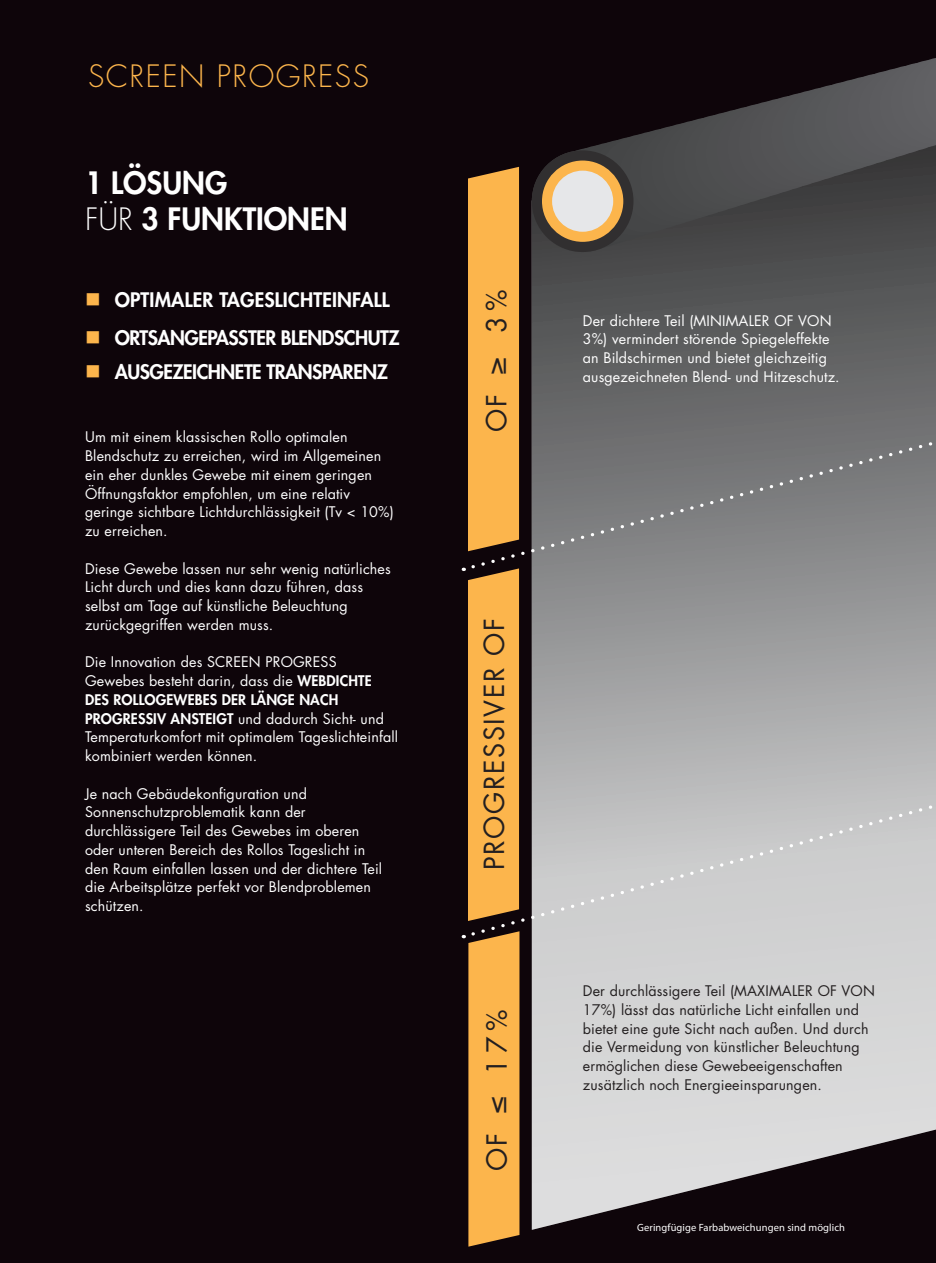
<style>
.page{position:relative;width:936px;height:1263px;background:#fff}
.page>*{position:absolute;margin:0;border:0;box-sizing:border-box;transform-origin:0 0}
.t1{font:800 30px "Futura";color:#fff}
.t2{font:300 30px "Futura";letter-spacing:.05em;color:#fcb54c}
.t3{font:27px "Futura";letter-spacing:.06em;color:#231f20}
.t4{font:800 19.5px "Futura";letter-spacing:-.025em;color:#fff}
.t5{font:800 19.5px "Futura";letter-spacing:.01em;color:#fff}
.t6{font:14.25px/18.8px "Futura";letter-spacing:.01em;color:#fff}
.t7{font:14.25px/18.8px "Futura";letter-spacing:.01em;color:#231f20}
.t8{font:10.5px "Myriad Pro";letter-spacing:.01em;color:#fff}
.s1{font-weight:300}
.s2{color:#fcb54c}
.s3{font-weight:800}
</style>
<div class="page">
<div style="left:0;top:0;width:935px;height:1263px;background:#0e050a"></div>
<svg style="left:531px;top:101px;width:404px;height:1129px"></svg>
<div style="left:586px;top:137px;width:99px;height:99px;background:#434445;border-radius:50%"></div>
<div style="left:597px;top:134px;width:98px;height:98px;background:#454647;border-radius:50%"></div>
<div style="left:608px;top:131px;width:97px;height:98px;background:#454647;border-radius:50%"></div>
<div style="left:618px;top:128px;width:98px;height:98px;background:#464748;border-radius:50%"></div>
<div style="left:629px;top:126px;width:97px;height:97px;background:#474849;border-radius:50%"></div>
<div style="left:640px;top:123px;width:96px;height:96px;background:#48494a;border-radius:50%"></div>
<div style="left:651px;top:120px;width:96px;height:96px;background:#494a4b;border-radius:50%"></div>
<div style="left:662px;top:118px;width:95px;height:95px;background:#4a4b4c;border-radius:50%"></div>
<div style="left:673px;top:115px;width:94px;height:95px;background:#4b4c4d;border-radius:50%"></div>
<div style="left:684px;top:112px;width:94px;height:94px;background:#4c4d4e;border-radius:50%"></div>
<div style="left:694px;top:109px;width:94px;height:94px;background:#4d4e4f;border-radius:50%"></div>
<div style="left:705px;top:107px;width:93px;height:93px;background:#4e4f50;border-radius:50%"></div>
<div style="left:716px;top:104px;width:93px;height:92px;background:#4f4f51;border-radius:50%"></div>
<div style="left:727px;top:101px;width:92px;height:92px;background:#505052;border-radius:50%"></div>
<div style="left:738px;top:98px;width:91px;height:92px;background:#515153;border-radius:50%"></div>
<div style="left:749px;top:96px;width:91px;height:91px;background:#525254;border-radius:50%"></div>
<div style="left:760px;top:93px;width:90px;height:90px;background:#535355;border-radius:50%"></div>
<div style="left:770px;top:90px;width:90px;height:90px;background:#545456;border-radius:50%"></div>
<div style="left:781px;top:87px;width:90px;height:90px;background:#545557;border-radius:50%"></div>
<div style="left:792px;top:85px;width:89px;height:89px;background:#555658;border-radius:50%"></div>
<div style="left:803px;top:82px;width:88px;height:88px;background:#565759;border-radius:50%"></div>
<div style="left:814px;top:79px;width:88px;height:88px;background:#57585a;border-radius:50%"></div>
<div style="left:825px;top:76px;width:87px;height:88px;background:#58595b;border-radius:50%"></div>
<div style="left:836px;top:74px;width:86px;height:87px;background:#59595c;border-radius:50%"></div>
<div style="left:847px;top:71px;width:86px;height:86px;background:#5a5a5d;border-radius:50%"></div>
<svg style="left:857px;top:58px;width:78px;height:96px"></svg>
<div style="left:531px;top:150px;width:102px;height:102px;background:#312f30;border-radius:50%"></div>
<div style="left:542px;top:161px;width:81px;height:81px;background:#fcb54c;border-radius:50%"></div>
<div style="left:552px;top:171px;width:61px;height:61px;background:#e6e7e9;border-radius:50%"></div>
<div style="left:468px;top:167px;width:51px;height:384px;background:#fcb54c"></div>
<svg style="left:469px;top:419px;width:466px;height:152px"></svg>
<svg style="left:463px;top:568px;width:56px;height:353px"></svg>
<svg style="left:469px;top:782px;width:466px;height:156px"></svg>
<svg style="left:463px;top:931px;width:56px;height:316px"></svg>
<p class="t2" style="left:88px;top:57px;width:282px">SCREEN PROGRESS</p>
<p class="t1" style="left:85px;top:163px;width:144px">1 LÖSUNG</p>
<p class="t1" style="left:85px;top:199px;width:264px"><span class="s1">FÜR</span> 3 FUNKTIONEN</p>
<p class="t5" style="left:85px;top:287px;width:306px"><span class="s2">■</span> OPTIMALER TAGESLICHTEINFALL</p>
<p class="t4" style="left:85px;top:325px;width:316px"><span class="s2">■</span> ORTSANGEPASSTER BLENDSCHUTZ</p>
<p class="t4" style="left:85px;top:358px;width:304px"><span class="s2">■</span> AUSGEZEICHNETE TRANSPARENZ</p>
<p class="t6" style="left:85px;top:427px;width:310px">Um mit einem klassischen Rollo optimalen Blendschutz zu erreichen, wird im Allgemeinen ein eher dunkles Gewebe mit einem geringen Öffnungsfaktor empfohlen, um eine relativ geringe sichtbare Lichtdurchlässigkeit (Tv &lt; 10%) zu erreichen.</p>
<p class="t6" style="left:85px;top:559px;width:307px">Diese Gewebe lassen nur sehr wenig natürliches Licht durch und dies kann dazu führen, dass selbst am Tage auf künstliche Beleuchtung zurückgegriffen werden muss.</p>
<p class="t6" style="left:85px;top:652px;width:314px">Die Innovation des SCREEN PROGRESS Gewebes besteht darin, dass die <span class="s3">WEBDICHTE DES ROLLOGEWEBES DER LÄNGE NACH PROGRESSIV ANSTEIGT</span> und dadurch Sicht- und Temperaturkomfort mit optimalem Tageslichteinfall kombiniert werden können.</p>
<p class="t6" style="left:85px;top:784px;width:298px">Je nach Gebäudekonfiguration und Sonnenschutzproblematik kann der durchlässigere Teil des Gewebes im oberen oder unteren Bereich des Rollos Tageslicht in den Raum einfallen lassen und der dichtere Teil die Arbeitsplätze perfekt vor Blendproblemen schützen.</p>
<p class="t3" style="left:478px;top:432px;width:144px;rotate:-90deg">OF ≥ 3%</p>
<p class="t3" style="left:475px;top:870px;width:253px;rotate:-90deg">PROGRESSIVER OF</p>
<p class="t3" style="left:478px;top:1170px;width:162px;rotate:-90deg">OF ≤ 17%</p>
<p class="t6" style="left:583px;top:311px;width:258px">Der dichtere Teil (MINIMALER OF VON 3%) vermindert störende Spiegeleffekte an Bildschirmen und bietet gleichzeitig ausgezeichneten Blend- und Hitzeschutz.</p>
<p class="t7" style="left:583px;top:981px;width:293px">Der durchlässigere Teil (MAXIMALER OF VON 17%) lässt das natürliche Licht einfallen und bietet eine gute Sicht nach außen. Und durch die Vermeidung von künstlicher Beleuchtung ermöglichen diese Gewebeeigenschaften zusätzlich noch Energieeinsparungen.</p>
<p class="t8" style="left:637px;top:1221px;width:209px">Geringfügige Farbabweichungen sind möglich</p>
</div>
